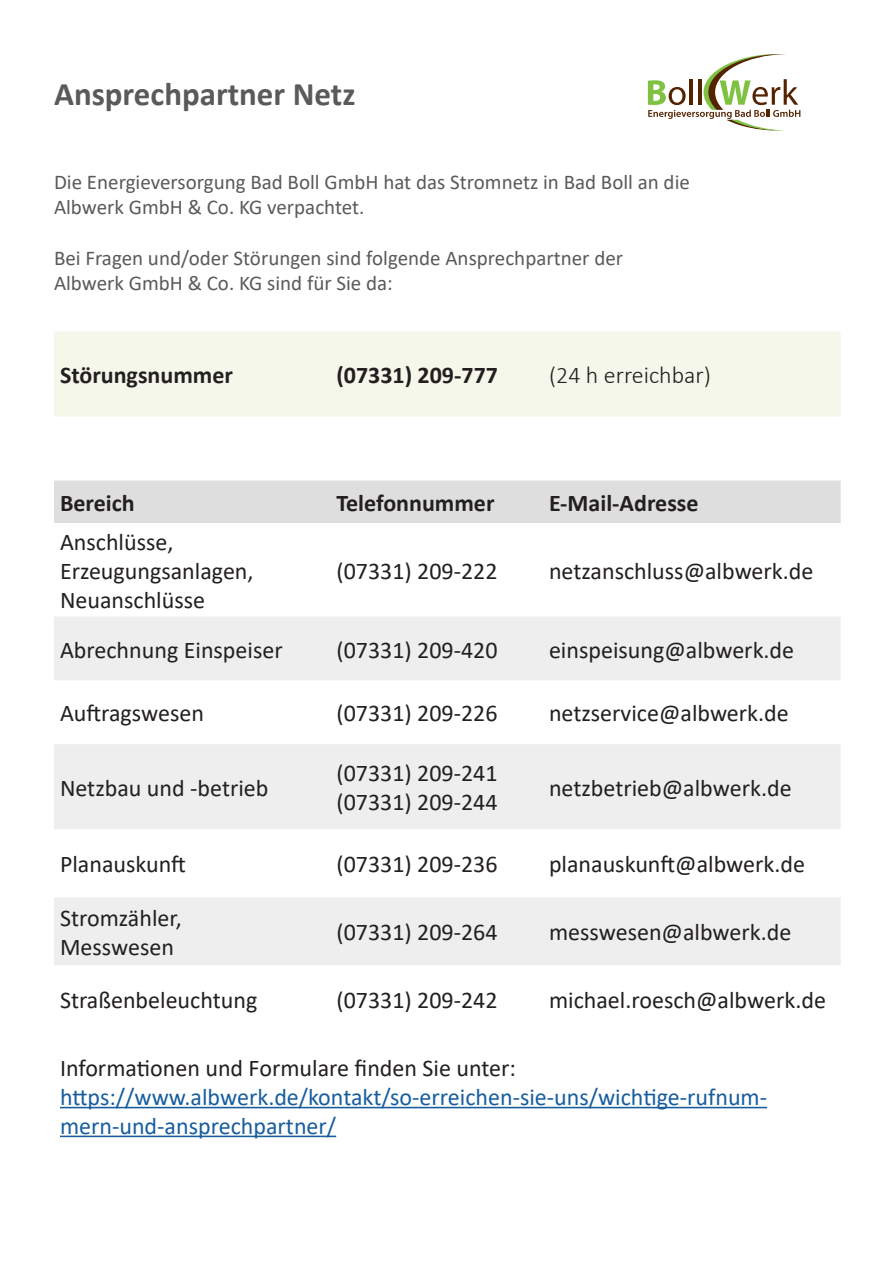
<style>
.page{position:relative;width:893px;height:1263px;background:#fff}
.page>*{position:absolute;margin:0;border:0;box-sizing:border-box;transform-origin:0 0}
.t1{font:700 33px "Calibri";color:#5a5a5a}
.t2{font:24px "Calibri";color:#231f20}
.t3{font:24px/28.8px "Calibri";color:#175d9e}
.t4{font:700 24px "Calibri";color:#231f20}
.t5{font:300 24px "Calibri";color:#231f20}
.t6{font:21px "Calibri";color:#5a5a5a}
</style>
<div class="page">
<svg style="left:648px;top:54px;width:152px;height:77px"></svg>
<div style="left:54px;top:332px;width:787px;height:85px;background:#f4f7e9"></div>
<div style="left:54px;top:480px;width:787px;height:43px;background:#dedede"></div>
<svg style="left:54px;top:617px;width:787px;height:348px;fill:#eee"></svg>
<hr style="left:60px;top:1107px;width:707px;height:1px;background:#175d9e">
<hr style="left:60px;top:1135px;width:276px;height:2px;background:#175d9e">
<p class="t1" style="left:54px;top:70px;width:303px">Ansprechpartner Netz</p>
<p class="t6" style="left:54px;top:168px;width:637px">Die Energieversorgung Bad Boll GmbH hat das Stromnetz in Bad Boll an die</p>
<p class="t6" style="left:54px;top:193px;width:312px">Albwerk GmbH &amp; Co. KG verpachtet.</p>
<p class="t6" style="left:54px;top:243px;width:571px">Bei Fragen und/oder Störungen sind folgende Ansprechpartner der</p>
<p class="t6" style="left:54px;top:268px;width:340px">Albwerk GmbH &amp; Co. KG sind für Sie da:</p>
<p class="t4" style="left:60px;top:358px;width:174px">Störungsnummer</p>
<p class="t4" style="left:336px;top:358px;width:163px">(07331) 209-777</p>
<p class="t5" style="left:549px;top:360px;width:163px">(24 h erreichbar)</p>
<p class="t4" style="left:60px;top:486px;width:76px">Bereich</p>
<p class="t4" style="left:336px;top:486px;width:160px">Telefonnummer</p>
<p class="t4" style="left:549px;top:486px;width:151px">E-Mail-Adresse</p>
<p class="t2" style="left:60px;top:525px;width:115px">Anschlüsse,</p>
<p class="t2" style="left:60px;top:554px;width:195px">Erzeugungsanlagen,</p>
<p class="t2" style="left:60px;top:583px;width:147px">Neuanschlüsse</p>
<p class="t2" style="left:336px;top:554px;width:163px">(07331) 209-222</p>
<p class="t2" style="left:549px;top:554px;width:266px">netzanschluss@albwerk.de</p>
<p class="t2" style="left:60px;top:633px;width:224px">Abrechnung Einspeiser</p>
<p class="t2" style="left:336px;top:633px;width:163px">(07331) 209-420</p>
<p class="t2" style="left:549px;top:633px;width:247px">einspeisung@albwerk.de</p>
<p class="t2" style="left:60px;top:697px;width:146px">Auftragswesen</p>
<p class="t2" style="left:336px;top:697px;width:163px">(07331) 209-226</p>
<p class="t2" style="left:549px;top:697px;width:241px">netzservice@albwerk.de</p>
<p class="t2" style="left:60px;top:771px;width:210px">Netzbau und -betrieb</p>
<p class="t2" style="left:336px;top:757px;width:163px">(07331) 209-241</p>
<p class="t2" style="left:336px;top:785px;width:163px">(07331) 209-244</p>
<p class="t2" style="left:549px;top:771px;width:244px">netzbetrieb@albwerk.de</p>
<p class="t2" style="left:60px;top:848px;width:127px">Planauskunft</p>
<p class="t2" style="left:336px;top:848px;width:163px">(07331) 209-236</p>
<p class="t2" style="left:549px;top:848px;width:257px">planauskunft@albwerk.de</p>
<p class="t2" style="left:60px;top:901px;width:123px">Stromzähler,</p>
<p class="t2" style="left:60px;top:930px;width:115px">Messwesen</p>
<p class="t2" style="left:336px;top:916px;width:163px">(07331) 209-264</p>
<p class="t2" style="left:549px;top:916px;width:244px">messwesen@albwerk.de</p>
<p class="t2" style="left:60px;top:984px;width:199px">Straßenbeleuchtung</p>
<p class="t2" style="left:336px;top:984px;width:163px">(07331) 209-242</p>
<p class="t2" style="left:549px;top:984px;width:278px">michael.roesch@albwerk.de</p>
<p class="t2" style="left:60px;top:1051px;width:457px">Informationen und Formulare finden Sie unter:</p>
<p class="t3" style="left:60px;top:1082px;width:709px">https://www.albwerk.de/kontakt/so-erreichen-sie-uns/wichtige-rufnum&shy;mern-und-ansprechpartner/</p>
</div>
